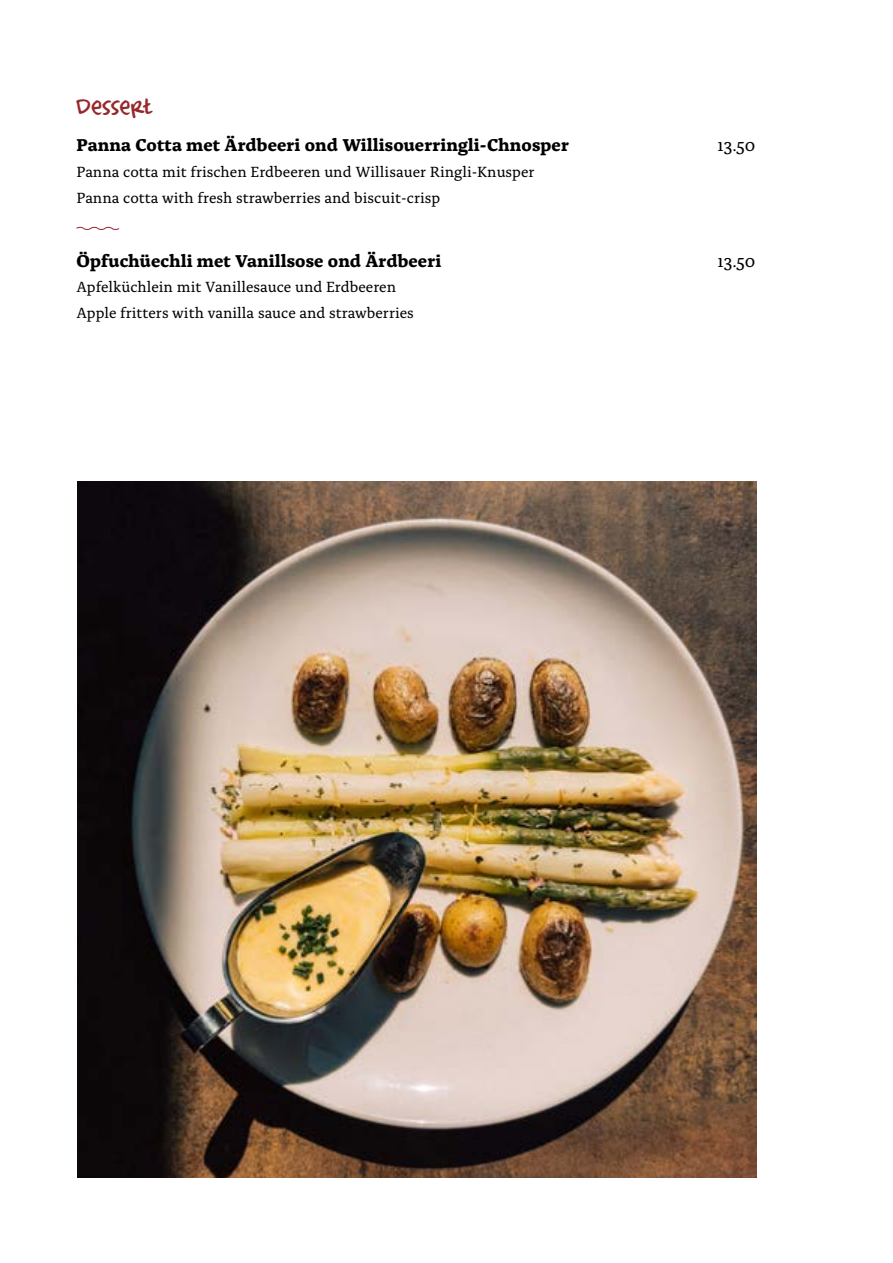
<style>
.page{position:relative;width:893px;height:1263px;background:#fff}
.page>*{position:absolute;margin:0;border:0;box-sizing:border-box;transform-origin:0 0}
.t1{font:27px "Complete In Him Pro";letter-spacing:.01em;color:#96282c}
.t2{font:700 18px "Alda OT";letter-spacing:.005em;color:#000}
.t3{font:18px "Alda OT";color:#000}
.t4{font:15.45px/25.7px "Alda OT";color:#000}
</style>
<div class="page">
<svg style="left:76px;top:226px;width:44px;height:4px"></svg>
<img style="left:77px;top:482px;width:679px;height:696px">
<h1 class="t1" style="left:77px;top:85px;width:77px">Dessert</h1>
<p class="t2" style="left:77px;top:138px;width:494px">Panna Cotta met Ärdbeeri ond Willisouerringli-Chnosper</p>
<p class="t4" style="left:77px;top:160px;width:459px">Panna cotta mit frischen Erdbeeren und Willisauer Ringli-Knusper<br>Panna cotta with fresh strawberries and biscuit-crisp</p>
<p class="t2" style="left:77px;top:253px;width:366px">Öpfuchüechli met Vanillsose ond Ärdbeeri</p>
<p class="t4" style="left:77px;top:276px;width:339px">Apfelküchlein mit Vanillesauce und Erdbeeren<br>Apple fritters with vanilla sauce and strawberries</p>
<p class="t3" style="left:717px;top:138px;width:39px">13.50</p>
<p class="t3" style="left:717px;top:254px;width:39px">13.50</p>
</div>
